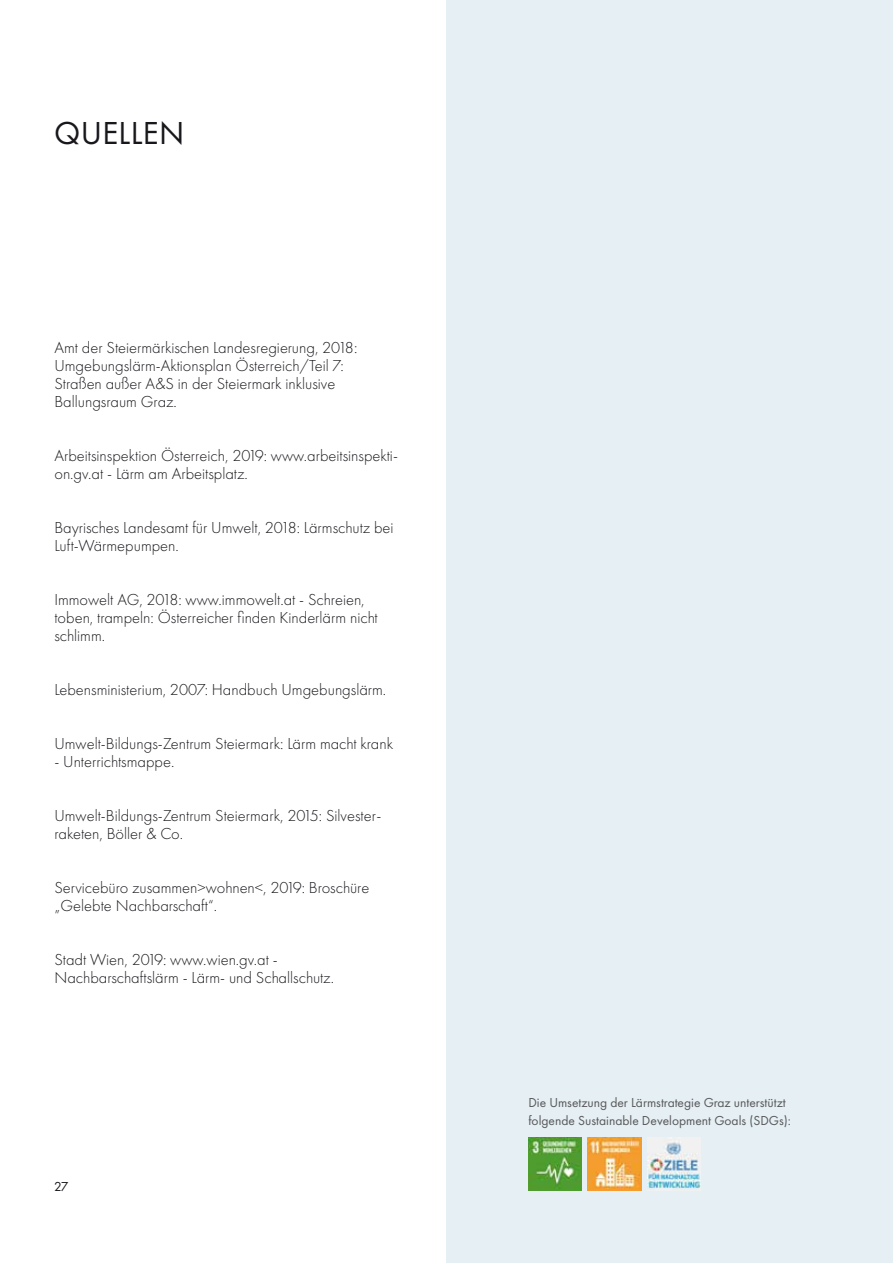
<style>
.page{position:relative;width:893px;height:1263px;background:#fff}
.page>*{position:absolute;margin:0;border:0;box-sizing:border-box;transform-origin:0 0}
.t1{font:33px "Futura PT";letter-spacing:.01em;color:#1a171c}
.t2{font:300 16.5px/18px "Futura PT";color:#1a171c}
.t3{font:13.5px/18px "Futura PT";color:#58585a}
.t4{font:13.5px "Futura PT";color:#1a171c}
</style>
<div class="page">
<div style="left:446px;top:0;width:447px;height:1263px;background:#e5eff4"></div>
<img style="left:528px;top:1137px;width:53px;height:53px">
<img style="left:588px;top:1137px;width:53px;height:53px">
<img style="left:648px;top:1137px;width:53px;height:53px">
<h1 class="t1" style="left:54px;top:114px;width:132px">QUELLEN</h1>
<p class="t2" style="left:54px;top:339px;width:304px">Amt der Steiermärkischen Landesregierung, 2018:<br>Umgebungslärm-Aktionsplan Österreich/Teil 7:<br>Straßen außer A&amp;S in der Steiermark inklusive Ballungsraum Graz.</p>
<p class="t2" style="left:54px;top:447px;width:345px">Arbeitsinspektion Österreich, 2019: www.arbeitsinspekti&shy;on.gv.at - Lärm am Arbeitsplatz.</p>
<p class="t2" style="left:54px;top:519px;width:341px">Bayrisches Landesamt für Umwelt, 2018: Lärmschutz bei<br>Luft-Wärmepumpen.</p>
<p class="t2" style="left:54px;top:591px;width:325px">Immowelt AG, 2018: www.immowelt.at - Schreien, toben, trampeln: Österreicher finden Kinderlärm nicht schlimm.</p>
<p class="t2" style="left:54px;top:681px;width:333px">Lebensministerium, 2007: Handbuch Umgebungslärm.</p>
<p class="t2" style="left:54px;top:735px;width:340px">Umwelt-Bildungs-Zentrum Steiermark: Lärm macht krank</p>
<p class="t2" style="left:54px;top:753px;width:121px">- Unterrichtsmappe.</p>
<p class="t2" style="left:54px;top:807px;width:328px">Umwelt-Bildungs-Zentrum Steiermark, 2015: Silvester&shy;raketen, Böller &amp; Co.</p>
<p class="t2" style="left:54px;top:879px;width:317px">Servicebüro zusammen&gt;wohnen&lt;, 2019: Broschüre „Gelebte Nachbarschaft“.</p>
<p class="t2" style="left:54px;top:951px;width:281px">Stadt Wien, 2019: www.wien.gv.at -<br>Nachbarschaftslärm - Lärm- und Schallschutz.</p>
<p class="t4" style="left:54px;top:1178px;width:16px">27</p>
<p class="t3" style="left:528px;top:1094px;width:264px">Die Umsetzung der Lärmstrategie Graz unterstützt folgende Sustainable Development Goals (SDGs):</p>
</div>
